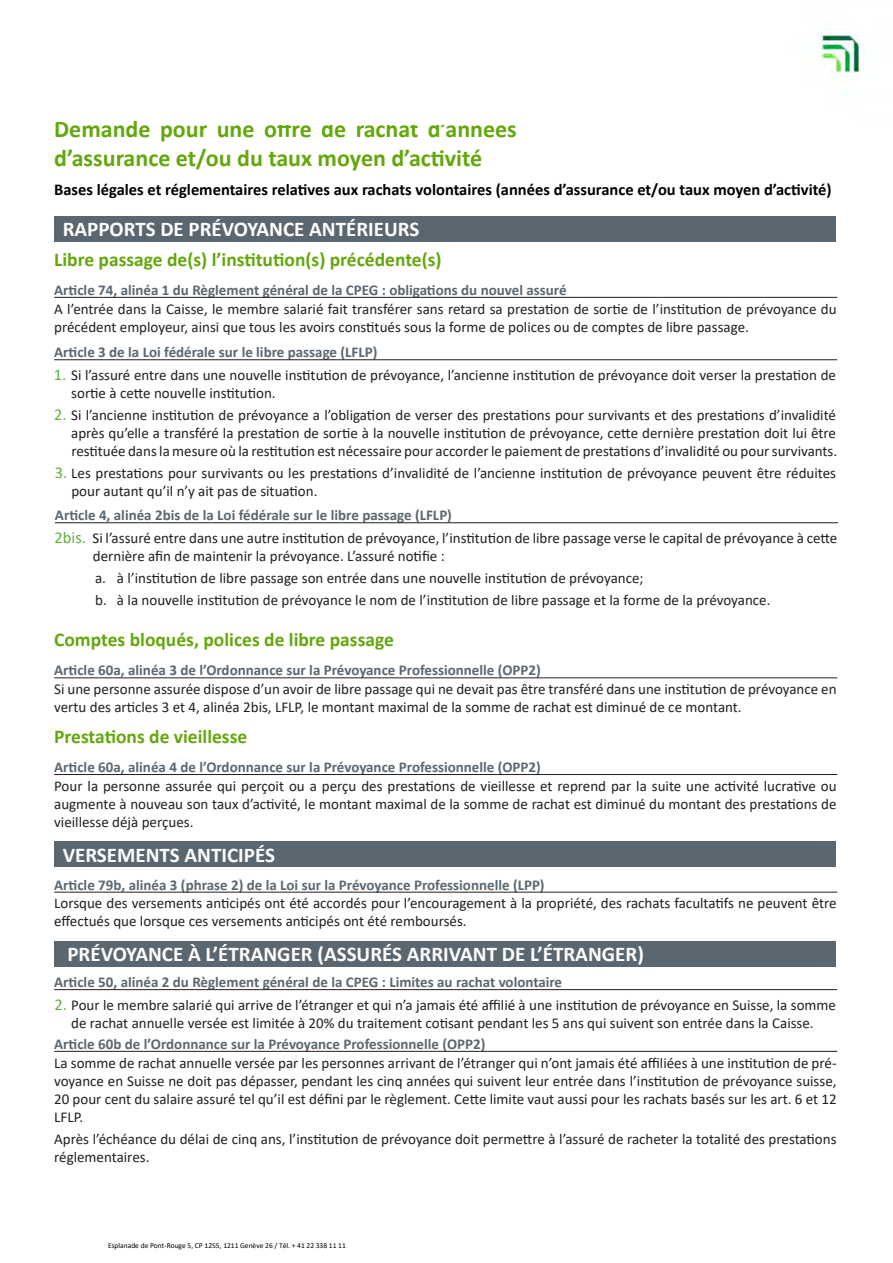
<style>
.page{position:relative;width:893px;height:1263px;background:#fff}
.page>*{position:absolute;margin:0;border:0;box-sizing:border-box;transform-origin:0 0}
.t1{font:700 24px/28.8px "Calibri";color:#64a70b}
.t2{font:700 21px "Calibri";color:#fff}
.t3{font:700 19.5px "Calibri";color:#64a70b}
.t4{font:700 16.5px "Calibri";color:#000}
.t5{font:15px/18px "Calibri";color:#231f20}
.t6{font:700 15px "Calibri";color:#5b6770}
.t7{font:7.5px "Calibri";color:#000}
.s1{font-size:16.5px;color:#61ae45}
</style>
<div class="page">
<div style="left:54px;top:216px;width:782px;height:25px;background:#5b6770"></div>
<div style="left:54px;top:841px;width:782px;height:26px;background:#5b6770"></div>
<hr style="left:54px;top:297px;width:783px;height:1px;background:#231f20">
<hr style="left:54px;top:359px;width:783px;height:1px;background:#231f20">
<hr style="left:55px;top:522px;width:783px;height:1px;background:#231f20">
<div style="left:54px;top:941px;width:782px;height:25px;background:#5b6770"></div>
<hr style="left:54px;top:678px;width:783px;height:1px;background:#231f20">
<hr style="left:54px;top:774px;width:783px;height:1px;background:#231f20">
<hr style="left:54px;top:892px;width:783px;height:1px;background:#231f20">
<hr style="left:54px;top:989px;width:783px;height:1px;background:#231f20">
<hr style="left:54px;top:1051px;width:783px;height:1px;background:#231f20">
<img style="left:821px;top:28px;width:40px;height:49px">
<p class="t1" style="left:54px;top:114px;width:464px">Demande pour une offre de rachat d’années d’assurance et/ou du taux moyen d’activité</p>
<p class="t4" style="left:54px;top:178px;width:779px">Bases légales et réglementaires relatives aux rachats volontaires (années d’assurance et/ou taux moyen d’activité)</p>
<p class="t2" style="left:63px;top:215px;width:358px">RAPPORTS DE PRÉVOYANCE ANTÉRIEURS</p>
<p class="t3" style="left:54px;top:246px;width:389px">Libre passage de(s) l’institution(s) précédente(s)</p>
<p class="t6" style="left:54px;top:279px;width:514px">Article 74, alinéa 1 du Règlement général de la CPEG : obligations du nouvel assuré</p>
<p class="t5" style="left:54px;top:299px;width:784px">A l’entrée dans la Caisse, le membre salarié fait transférer sans retard sa prestation de sortie de l’institution de prévoyance du précédent employeur, ainsi que tous les avoirs constitués sous la forme de polices ou de comptes de libre passage.</p>
<p class="t6" style="left:54px;top:342px;width:325px">Article 3 de la Loi fédérale sur le libre passage (LFLP)</p>
<p class="t5" style="left:71px;top:365px;width:766px;text-indent:-17px"><span class="s1">1.</span> Si l’assuré entre dans une nouvelle institution de prévoyance, l’ancienne institution de prévoyance doit verser la prestation de sortie à cette nouvelle institution.</p>
<p class="t5" style="left:71px;top:406px;width:768px;text-align:justify;text-indent:-17px"><span class="s1">2.</span> Si l’ancienne institution de prévoyance a l’obligation de verser des prestations pour survivants et des prestations d’invalidité après qu’elle a transféré la prestation de sortie à la nouvelle institution de prévoyance, cette dernière prestation doit lui être restituée dans la mesure où la restitution est nécessaire pour accorder le paiement de prestations d’invalidité ou pour survivants.</p>
<p class="t5" style="left:71px;top:464px;width:766px;text-indent:-16px"><span class="s1">3.</span> Les prestations pour survivants ou les prestations d’invalidité de l’ancienne institution de prévoyance peuvent être réduites pour autant qu’il n’y ait pas de situation.</p>
<p class="t6" style="left:55px;top:505px;width:399px">Article 4, alinéa 2bis de la Loi fédérale sur le libre passage (LFLP)</p>
<p class="t5" style="left:93px;top:528px;width:746px;text-indent:-38px"><span class="s1">2bis.</span> Si l’assuré entre dans une autre institution de prévoyance, l’institution de libre passage verse le capital de prévoyance à cette dernière afin de maintenir la prévoyance. L’assuré notifie :</p>
<p class="t5" style="left:95px;top:568px;width:550px">a. à l’institution de libre passage son entrée dans une nouvelle institution de prévoyance;</p>
<p class="t5" style="left:95px;top:591px;width:677px">b. à la nouvelle institution de prévoyance le nom de l’institution de libre passage et la forme de la prévoyance.</p>
<p class="t3" style="left:54px;top:626px;width:341px">Comptes bloqués, polices de libre passage</p>
<p class="t6" style="left:54px;top:660px;width:488px">Article 60a, alinéa 3 de l’Ordonnance sur la Prévoyance Professionnelle (OPP2)</p>
<p class="t5" style="left:54px;top:680px;width:784px">Si une personne assurée dispose d’un avoir de libre passage qui ne devait pas être transféré dans une institution de prévoyance en vertu des articles 3 et 4, alinéa 2bis, LFLP, le montant maximal de la somme de rachat est diminué de ce montant.</p>
<p class="t3" style="left:54px;top:723px;width:195px">Prestations de vieillesse</p>
<p class="t6" style="left:54px;top:756px;width:488px">Article 60a, alinéa 4 de l’Ordonnance sur la Prévoyance Professionnelle (OPP2)</p>
<p class="t5" style="left:54px;top:776px;width:784px;text-align:justify">Pour la personne assurée qui perçoit ou a perçu des prestations de vieillesse et reprend par la suite une activité lucrative ou augmente à nouveau son taux d’activité, le montant maximal de la somme de rachat est diminué du montant des prestations de vieillesse déjà perçues.</p>
<p class="t2" style="left:63px;top:840px;width:214px">VERSEMENTS ANTICIPÉS</p>
<p class="t6" style="left:54px;top:874px;width:492px">Article 79b, alinéa 3 (phrase 2) de la Loi sur la Prévoyance Professionnelle (LPP)</p>
<p class="t5" style="left:54px;top:894px;width:784px">Lorsque des versements anticipés ont été accordés pour l’encouragement à la propriété, des rachats facultatifs ne peuvent être effectués que lorsque ces versements anticipés ont été remboursés.</p>
<p class="t2" style="left:67px;top:939px;width:578px">PRÉVOYANCE À L’ÉTRANGER (ASSURÉS ARRIVANT DE L’ÉTRANGER)</p>
<p class="t6" style="left:54px;top:971px;width:509px">Article 50, alinéa 2 du Règlement général de la CPEG : Limites au rachat volontaire</p>
<p class="t5" style="left:54px;top:995px;width:783px;text-align:center"><span class="s1">2.</span> Pour le membre salarié qui arrive de l’étranger et qui n’a jamais été affilié à une institution de prévoyance en Suisse, la somme de rachat annuelle versée est limitée à 20% du traitement cotisant pendant les 5 ans qui suivent son entrée dans la Caisse.</p>
<p class="t6" style="left:54px;top:1033px;width:433px">Article 60b de l’Ordonnance sur la Prévoyance Professionnelle (OPP2)</p>
<p class="t5" style="left:54px;top:1053px;width:784px;text-align:justify">La somme de rachat annuelle versée par les personnes arrivant de l’étranger qui n’ont jamais été affiliées à une institution de pré‐ voyance en Suisse ne doit pas dépasser, pendant les cinq années qui suivent leur entrée dans l’institution de prévoyance suisse, 20 pour cent du salaire assuré tel qu’il est défini par le règlement. Cette limite vaut aussi pour les rachats basés sur les art. 6 et 12<br>LFLP.</p>
<p class="t5" style="left:54px;top:1129px;width:784px">Après l’échéance du délai de cinq ans, l’institution de prévoyance doit permettre à l’assuré de racheter la totalité des prestations réglementaires.</p>
<p class="t7" style="left:108px;top:1240px;width:239px">Esplanade de Pont-Rouge 5, CP 1255, 1211 Genève 26 / Tél. + 41 22 338 11 11</p>
</div>
